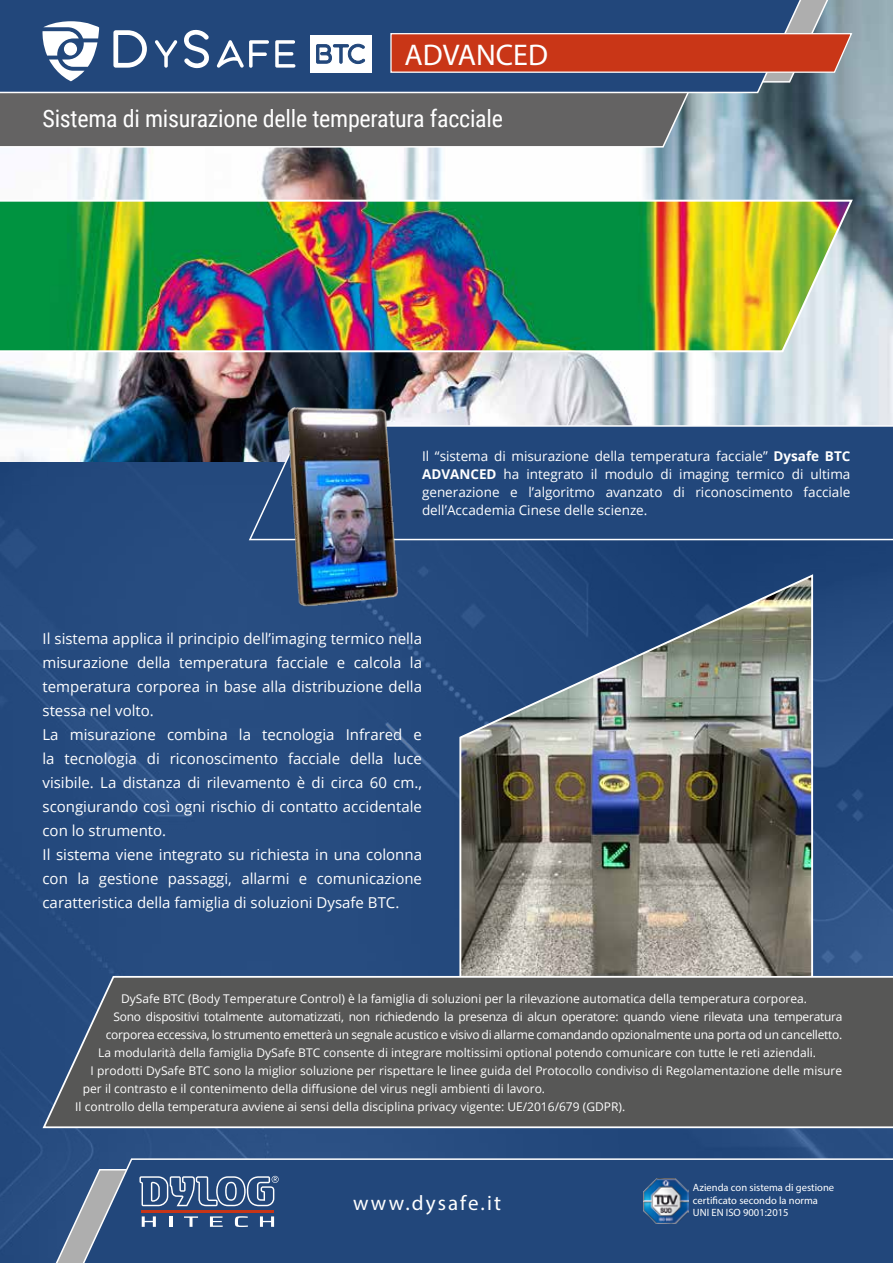
<style>
.page{position:relative;width:893px;height:1263px;background:#fff}
.page>*{position:absolute;margin:0;border:0;box-sizing:border-box;transform-origin:0 0}
.t1{font:30px "Myriad Pro";color:#fff}
.t2{font:24px "Roboto Condensed";letter-spacing:-.01em;color:#fff}
.t3{font:21px "Myriad Pro";letter-spacing:.1em;color:#fff}
.t4{font:15px/24px "Open Sans";color:#fff}
.t5{font:13.5px/18px "Open Sans";color:#fff;text-align:justify}
.t6{font:12px "Open Sans";color:#fff}
.t7{font:12px "Open Sans";letter-spacing:-.02em;color:#fff}
.t8{font:10.5px/12.6px "Myriad Pro";color:#fff}
.s1{font-weight:700}
</style>
<div class="page">
<div style="left:0;top:461px;width:893px;height:802px;background:#22477b"></div>
<img style="left:0;top:0;width:893px;height:461px">
<img style="left:0;top:199px;width:854px;height:155px">
<svg style="left:0;top:94px;width:740px;height:55px;background:#6f7071"></svg>
<svg style="left:834px;top:0;width:32px;height:84px;background:#92a6af"></svg>
<svg style="left:0;top:0;width:834px;height:94px;background:#2d4f7f"></svg>
<svg style="left:42px;top:21px;width:57px;height:60px"></svg>
<div style="left:64px;top:42px;width:13px;height:14px;background:#fff;border-radius:50%"></div>
<svg style="left:113px;top:30px;width:34px;height:38px"></svg>
<svg style="left:155px;top:40px;width:22px;height:28px"></svg>
<svg style="left:184px;top:30px;width:25px;height:38px"></svg>
<svg style="left:217px;top:40px;width:52px;height:28px"></svg>
<svg style="left:275px;top:40px;width:20px;height:28px"></svg>
<div style="left:310px;top:35px;width:61px;height:38px;background:#fff"></div>
<svg style="left:316px;top:44px;width:49px;height:20px"></svg>
<svg style="left:248px;top:424px;width:645px;height:117px"></svg>
<img style="left:458px;top:574px;width:356px;height:400px">
<svg style="left:55px;top:1157px;width:838px;height:106px"></svg>
<hr style="left:141px;top:1210px;width:133px;height:2px;background:#c73517">
<svg style="left:142px;top:1216px;width:14px;height:11px"></svg>
<svg style="left:169px;top:1216px;width:3px;height:11px"></svg>
<svg style="left:184px;top:1216px;width:14px;height:11px"></svg>
<svg style="left:210px;top:1216px;width:13px;height:11px"></svg>
<svg style="left:235px;top:1216px;width:13px;height:11px"></svg>
<svg style="left:260px;top:1216px;width:14px;height:11px"></svg>
<svg style="left:139px;top:1176px;width:140px;height:30px"></svg>
<img style="left:643px;top:1179px;width:45px;height:45px">
<svg style="left:390px;top:32px;width:463px;height:42px;background:#c3462e"></svg>
<svg style="left:41px;top:974px;width:852px;height:155px;background:#585a5c"></svg>
<img style="left:282px;top:404px;width:118px;height:208px">
<h1 class="t1" style="left:404px;top:36px;width:145px">ADVANCED</h1>
<h2 class="t2" style="left:43px;top:101px;width:462px">Sistema di misurazione delle temperatura facciale</h2>
<p class="t5" style="left:422px;top:447px;width:430px">Il “sistema di misurazione della temperatura facciale” <span class="s1">Dysafe BTC ADVANCED</span> ha integrato il modulo di imaging termico di ultima generazione e l’algoritmo avanzato di riconoscimento facciale dell’Accademia Cinese delle scienze.</p>
<p class="t4" style="left:43px;top:626px;width:381px">Il sistema applica il principio dell’imaging termico nella misurazione della temperatura facciale e calcola la temperatura corporea in base alla distribuzione della stessa nel volto.<br>La misurazione combina la tecnologia Infrared e la tecnologia di riconoscimento facciale della luce visibile. La distanza di rilevamento è di circa 60 cm., scongiurando così ogni rischio di contatto accidentale con lo strumento.<br>Il sistema viene integrato su richiesta in una colonna con la gestione passaggi, allarmi e comunicazione caratteristica della famiglia di soluzioni Dysafe BTC.</p>
<p class="t6" style="left:121px;top:990px;width:687px">DySafe BTC (Body Temperature Control) è la famiglia di soluzioni per la rilevazione automatica della temperatura corporea.</p>
<p class="t7" style="left:113px;top:1008px;width:731px">Sono dispositivi totalmente automatizzati, non richiedendo la presenza di alcun operatore: quando viene rilevata una temperatura</p>
<p class="t7" style="left:106px;top:1026px;width:738px">corporea eccessiva, lo strumento emetterà un segnale acustico e visivo di allarme comandando opzionalmente una porta od un cancelletto.</p>
<p class="t6" style="left:98px;top:1044px;width:719px">La modularità della famiglia DySafe BTC consente di integrare moltissimi optional potendo comunicare con tutte le reti aziendali.</p>
<p class="t6" style="left:91px;top:1062px;width:753px">I prodotti DySafe BTC sono la miglior soluzione per rispettare le linee guida del Protocollo condiviso di Regolamentazione delle misure</p>
<p class="t6" style="left:83px;top:1080px;width:464px">per il contrasto e il contenimento della diffusione del virus negli ambienti di lavoro.</p>
<p class="t6" style="left:75px;top:1098px;width:551px">Il controllo della temperatura avviene ai sensi della disciplina privacy vigente: UE/2016/679 (GDPR).</p>
<h3 class="t3" style="left:353px;top:1190px;width:149px">www.dysafe.it</h3>
<p class="t8" style="left:693px;top:1181px;width:143px">Azienda con sistema di gestione certificato secondo la norma<br>UNI EN ISO 9001:2015</p>
</div>
